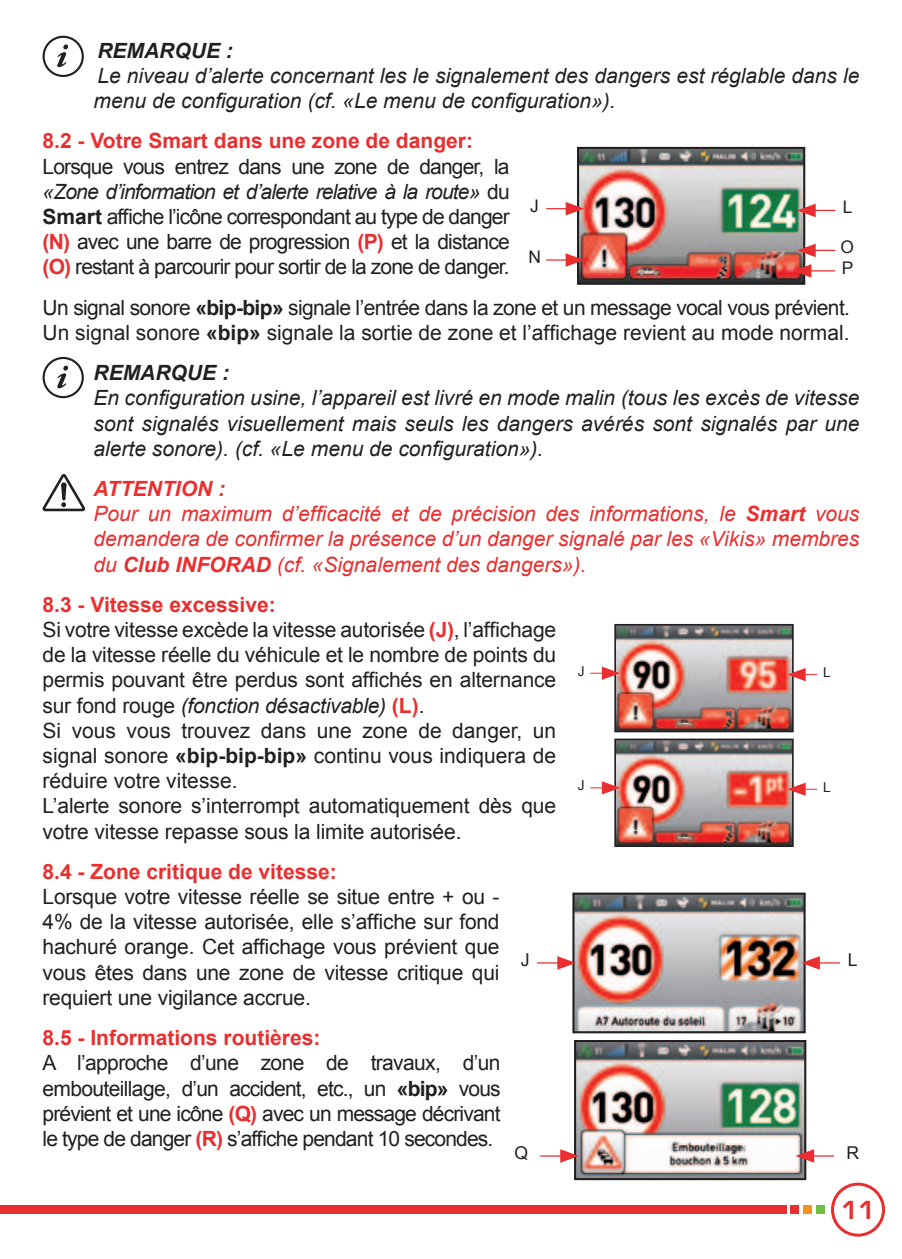
<style>
.page{position:relative;width:902px;height:1259px;background:#fff}
.page>*{position:absolute;margin:0;border:0;box-sizing:border-box;transform-origin:0 0}
.t1{font:700 27px "Eurostile";color:#ea2e2f}
.t2{font:21px/25.2px "Arial";letter-spacing:-.01em;color:#231f20;text-align:justify}
.t3{font:italic 21px/25.2px "Arial";color:#231f20}
.t4{font:italic 21px/25.2px "Arial";color:#ea2e2f}
.t5{font:21px/25.2px "Arial";letter-spacing:-.03em;color:#231f20}
.t6{font:700 21px "Arial";color:#ea2e2f}
.t7{font:italic 700 21px "Arial";color:#231f20}
.t8{font:17.7px "Arial";color:#231f20}
.t9{font:17.4px "Arial";color:#231f20}
.t10{font:13.5px "Arial";color:#231f20}
.s1{font-style:italic}
.s2{font-weight:700}
.s3{font-weight:700;color:#ea2e2f}
</style>
<div class="page">
<div style="left:830px;top:1182px;width:54px;height:54px;border:3px solid #ea2e2f;border-radius:50%"></div>
<div style="left:0;top:1205px;width:786px;height:9px;background:#ea2e2f"></div>
<div style="left:790px;top:1205px;width:9px;height:9px;background:#ea2e2f"></div>
<div style="left:803px;top:1205px;width:8px;height:9px;background:#f7931d"></div>
<div style="left:815px;top:1205px;width:9px;height:9px;background:#71bf44"></div>
<svg style="left:43px;top:36px;width:41px;height:41px"></svg>
<img style="left:580px;top:150px;width:222px;height:132px">
<div style="left:577px;top:147px;width:228px;height:138px;border:2px solid #231f20"></div>
<svg style="left:797px;top:204px;width:37px;height:13px"></svg>
<svg style="left:797px;top:244px;width:37px;height:13px"></svg>
<hr style="left:546px;top:259px;width:24px;height:2px;background:#ea2e2f">
<svg style="left:565px;top:253px;width:19px;height:14px"></svg>
<svg style="left:546px;top:202px;width:38px;height:13px"></svg>
<svg style="left:792px;top:264px;width:42px;height:14px"></svg>
<img style="left:617px;top:627px;width:173px;height:102px">
<div style="left:614px;top:624px;width:179px;height:108px;border:2px solid #231f20"></div>
<svg style="left:787px;top:668px;width:29px;height:13px"></svg>
<svg style="left:590px;top:666px;width:30px;height:14px"></svg>
<img style="left:575px;top:895px;width:227px;height:135px">
<div style="left:572px;top:892px;width:233px;height:141px;border:2px solid #231f20"></div>
<svg style="left:801px;top:956px;width:38px;height:13px"></svg>
<svg style="left:537px;top:956px;width:39px;height:13px"></svg>
<svg style="left:43px;top:357px;width:41px;height:41px"></svg>
<svg style="left:43px;top:474px;width:42px;height:37px"></svg>
<img style="left:577px;top:1043px;width:226px;height:134px">
<div style="left:574px;top:1040px;width:232px;height:140px;border:2px solid #231f20"></div>
<svg style="left:795px;top:1149px;width:38px;height:13px"></svg>
<svg style="left:540px;top:1149px;width:39px;height:13px"></svg>
<img style="left:617px;top:741px;width:173px;height:103px">
<div style="left:614px;top:738px;width:179px;height:109px;border:2px solid #231f20"></div>
<svg style="left:787px;top:782px;width:29px;height:14px"></svg>
<svg style="left:590px;top:781px;width:30px;height:13px"></svg>
<p class="t7" style="left:97px;top:36px;width:32px">REMA</p>
<p class="t7" style="left:159px;top:36px;width:32px">RQUE</p>
<p class="t7" style="left:226px;top:36px;width:8px">:</p>
<p class="t3" style="left:94px;top:63px;width:767px">Le niveau d’alerte concernant les le signalement des dangers est réglable dans le menu de configuration (cf. «Le menu de configuration»).</p>
<p class="t6" style="left:43px;top:127px;width:432px">8.2 - Votre Smart dans une zone de danger:</p>
<p class="t2" style="left:43px;top:154px;width:468px">Lorsque vous entrez dans une zone de danger, la <span class="s1">«Zone d’information et d’alerte relative à la route»</span> du <span class="s2">Smart</span> affiche l’icône correspondant au type de danger <span class="s3">(N)</span> avec une barre de progression <span class="s3">(P)</span> et la distance <span class="s3">(O)</span> restant à parcourir pour sortir de la zone de danger.</p>
<p class="t5" style="left:43px;top:295px;width:809px">Un signal sonore <span class="s2">«bip-bip»</span> signale l’entrée dans la zone et un message vocal vous prévient.<br>Un signal sonore <span class="s2">«bip»</span> signale la sortie de zone et l’affichage revient au mode normal.</p>
<p class="t7" style="left:94px;top:359px;width:32px">REMA</p>
<p class="t7" style="left:155px;top:359px;width:32px">RQUE</p>
<p class="t7" style="left:222px;top:359px;width:8px">:</p>
<p class="t3" style="left:94px;top:386px;width:767px;text-align:justify">En configuration usine, l’appareil est livré en mode malin (tous les excès de vitesse sont signalés visuellement mais seuls les dangers avérés sont signalés par une alerte sonore). (cf. «Le menu de configuration»).</p>
<p class="t4" style="left:94px;top:476px;width:767px"><span class="s2">ATTENTION :<br></span>Pour un maximum d’efficacité et de précision des informations, le <span class="s2">Smart</span> vous demandera de confirmer la présence d’un danger signalé par les «Vikis» membres du <span class="s2">Club Inforad</span> (cf. «Signalement des dangers»).</p>
<p class="t2" style="left:43px;top:592px;width:515px;text-align:left"><span class="s3">8.3 - Vitesse excessive:<br></span>Si votre vitesse excède la vitesse autorisée <span class="s3">(J)</span>, l’affichage de la vitesse réelle du véhicule et le nombre de points du permis pouvant être perdus sont affichés en alternance sur fond rouge <span class="s1">(fonction désactivable)</span> <span class="s3">(L)</span>.<br>Si vous vous trouvez dans une zone de danger, un signal sonore <span class="s2">«bip-bip-bip»</span> continu vous indiquera de réduire votre vitesse.<br>L’alerte sonore s’interrompt automatiquement dès que votre vitesse repasse sous la limite autorisée.</p>
<p class="t6" style="left:43px;top:857px;width:296px">8.4 - Zone critique de vitesse:</p>
<p class="t2" style="left:43px;top:884px;width:458px">Lorsque votre vitesse réelle se situe entre + ou - 4% de la vitesse autorisée, elle s’affiche sur fond hachuré orange. Cet affichage vous prévient que vous êtes dans une zone de vitesse critique qui requiert une vigilance accrue.</p>
<p class="t6" style="left:43px;top:1023px;width:279px">8.5 - Informations routières:</p>
<p class="t2" style="left:43px;top:1050px;width:459px">A l’approche d’une zone de travaux, d’un embouteillage, d’un accident, etc., un <span class="s2">«bip»</span> vous prévient et une icône <span class="s3">(Q)</span> avec un message décrivant le type de danger <span class="s3">(R)</span> s’affiche pendant 10 secondes.</p>
<p class="t9" style="left:530px;top:194px;width:10px">J</p>
<p class="t9" style="left:528px;top:245px;width:14px">N</p>
<p class="t9" style="left:842px;top:196px;width:11px">L</p>
<p class="t9" style="left:840px;top:236px;width:15px">O</p>
<p class="t9" style="left:841px;top:256px;width:13px">P</p>
<p class="t10" style="left:577px;top:662px;width:8px">J</p>
<p class="t10" style="left:823px;top:663px;width:9px">L</p>
<p class="t10" style="left:577px;top:776px;width:8px">J</p>
<p class="t10" style="left:823px;top:778px;width:9px">L</p>
<p class="t8" style="left:520px;top:948px;width:10px">J</p>
<p class="t8" style="left:847px;top:948px;width:11px">L</p>
<p class="t8" style="left:514px;top:1141px;width:15px">Q</p>
<p class="t8" style="left:846px;top:1141px;width:14px">R</p>
<p class="t1" style="left:841px;top:1195px;width:35px">11</p>
</div>
